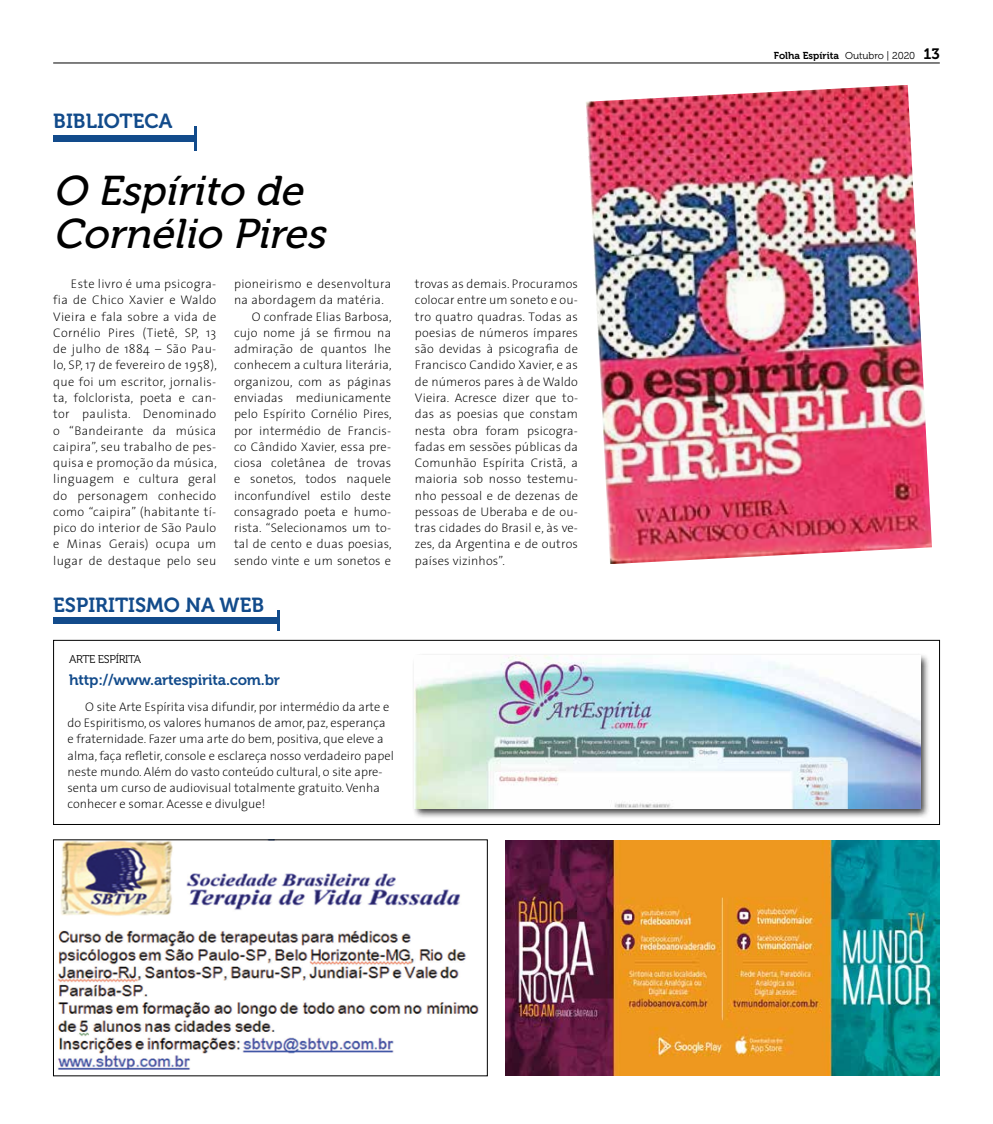
<style>
.page{position:relative;width:993px;height:1124px;background:#fff}
.page>*{position:absolute;margin:0;border:0;box-sizing:border-box;transform-origin:0 0}
.t1{font:italic 41.38px/42.6px "Museo 500";color:#000}
.t2{font:20.25px "Museo 700";color:#124b8b}
.t3{font:15px "Museo 700";letter-spacing:-.01em;color:#124b8b}
.t4{font:200 12.5px/16.2px "The Sans 2";letter-spacing:.015em;color:#000;text-align:justify}
.t5{font:11.25px "Museo 300";letter-spacing:-.025em;color:#000}
.t6{font:10px "Museo 700";color:#000}
.s1{font-family:"Museo 300"}
.s2{font-size:15px}
</style>
<div class="page">
<hr style="left:53px;top:63px;width:886px;height:1px;background:#000">
<div style="left:53px;top:135px;width:142px;height:7px;background:#124b8b"></div>
<hr style="left:194px;top:126px;width:2px;height:25px;background:#124b8b">
<div style="left:53px;top:640px;width:886px;height:184px;border:1px solid #000"></div>
<div style="left:53px;top:617px;width:223px;height:6px;background:#124b8b"></div>
<hr style="left:277px;top:610px;width:2px;height:20px;background:#124b8b">
<div style="left:411px;top:652px;width:519px;height:167px;background:#000;opacity:.75"></div>
<img style="left:415px;top:656px;width:504px;height:152px">
<img style="left:586px;top:85px;width:345px;height:479px">
<img style="left:57px;top:841px;width:422px;height:229px">
<img style="left:505px;top:840px;width:434px;height:235px">
<p class="t2" style="left:53px;top:109px;width:121px">BIBLIOTECA</p>
<p class="t1" style="left:53px;top:170px;width:284px">O Espírito de<br>Cornélio Pires</p>
<p class="t4" style="left:234px;top:275px;width:158px">pioneirismo e desenvoltura</p>
<p class="t4" style="left:234px;top:291px;width:151px">na abordagem da matéria.</p>
<p class="t4" style="left:252px;top:308px;width:141px">O confrade Elias Barbosa,</p>
<p class="t4" style="left:234px;top:324px;width:158px">cujo nome já se firmou na</p>
<p class="t4" style="left:234px;top:340px;width:158px">admiração de quantos lhe</p>
<p class="t4" style="left:234px;top:356px;width:159px">conhecem a cultura literária,</p>
<p class="t4" style="left:234px;top:373px;width:158px">organizou, com as páginas</p>
<p class="t4" style="left:234px;top:389px;width:158px">enviadas mediunicamente</p>
<p class="t4" style="left:234px;top:405px;width:159px">pelo Espírito Cornélio Pires,</p>
<p class="t4" style="left:234px;top:421px;width:158px">por intermédio de Francis-</p>
<p class="t4" style="left:234px;top:438px;width:158px">co Cândido Xavier, essa pre-</p>
<p class="t4" style="left:234px;top:454px;width:158px">ciosa coletânea de trovas</p>
<p class="t4" style="left:234px;top:470px;width:158px">e sonetos, todos naquele</p>
<p class="t4" style="left:234px;top:486px;width:158px">inconfundível estilo deste</p>
<p class="t4" style="left:234px;top:503px;width:158px">consagrado poeta e humo-</p>
<p class="t4" style="left:234px;top:519px;width:158px">rista. “Selecionamos um to-</p>
<p class="t4" style="left:234px;top:535px;width:159px">tal de cento e duas poesias,</p>
<p class="t4" style="left:234px;top:551px;width:159px">sendo vinte e um sonetos e</p>
<p class="t4" style="left:53px;top:275px;width:165px;text-indent:18px">Este livro é uma psicogra&shy;fia de Chico Xavier e Waldo Vieira e fala sobre a vida de Cornélio Pires (Tietê, SP, 13 de julho de 1884 – São Pau&shy;lo, SP, 17 de fevereiro de 1958), que foi um escritor, jornalis&shy;ta, folclorista, poeta e can&shy;tor paulista. Denominado o “Bandeirante da música caipira”, seu trabalho de pes&shy;quisa e promoção da música, linguagem e cultura geral do personagem conhecido como “caipira” (habitante tí&shy;pico do interior de São Paulo e Minas Gerais) ocupa um lugar de destaque pelo seu</p>
<p class="t2" style="left:53px;top:594px;width:212px">ESPIRITISMO NA WEB</p>
<p class="t5" style="left:69px;top:653px;width:74px">ARTE ESPÍRITA</p>
<p class="t3" style="left:69px;top:671px;width:212px">http://www.artespirita.com.br</p>
<p class="t4" style="left:67px;top:697px;width:328px;text-align:left;text-indent:18px">O site Arte Espírita visa difundir, por intermédio da arte e do Espiritismo, os valores humanos de amor, paz, esperança e fraternidade. Fazer uma arte do bem, positiva, que eleve a alma, faça refletir, console e esclareça nosso verdadeiro papel neste mundo. Além do vasto conteúdo cultural, o site apre&shy;senta um curso de audiovisual totalmente gratuito. Venha conhecer e somar. Acesse e divulgue!</p>
<p class="t4" style="left:415px;top:275px;width:165px">trovas as demais. Procuramos colocar entre um soneto e ou&shy;tro quatro quadras. Todas as poesias de números ímpares são devidas à psicografia de Francisco Candido Xavier, e as de números pares à de Waldo Vieira. Acresce dizer que to&shy;das as poesias que constam nesta obra foram psicogra&shy;fadas em sessões públicas da Comunhão Espírita Cristã, a maioria sob nosso testemu&shy;nho pessoal e de dezenas de pessoas de Uberaba e de ou&shy;tras cidades do Brasil e, às ve&shy;zes, da Argentina e de outros países vizinhos”.</p>
<p class="t6" style="left:773px;top:50px;width:167px">Folha Espírita <span class="s1">Outubro | 2020</span> <span class="s2">13</span></p>
</div>
